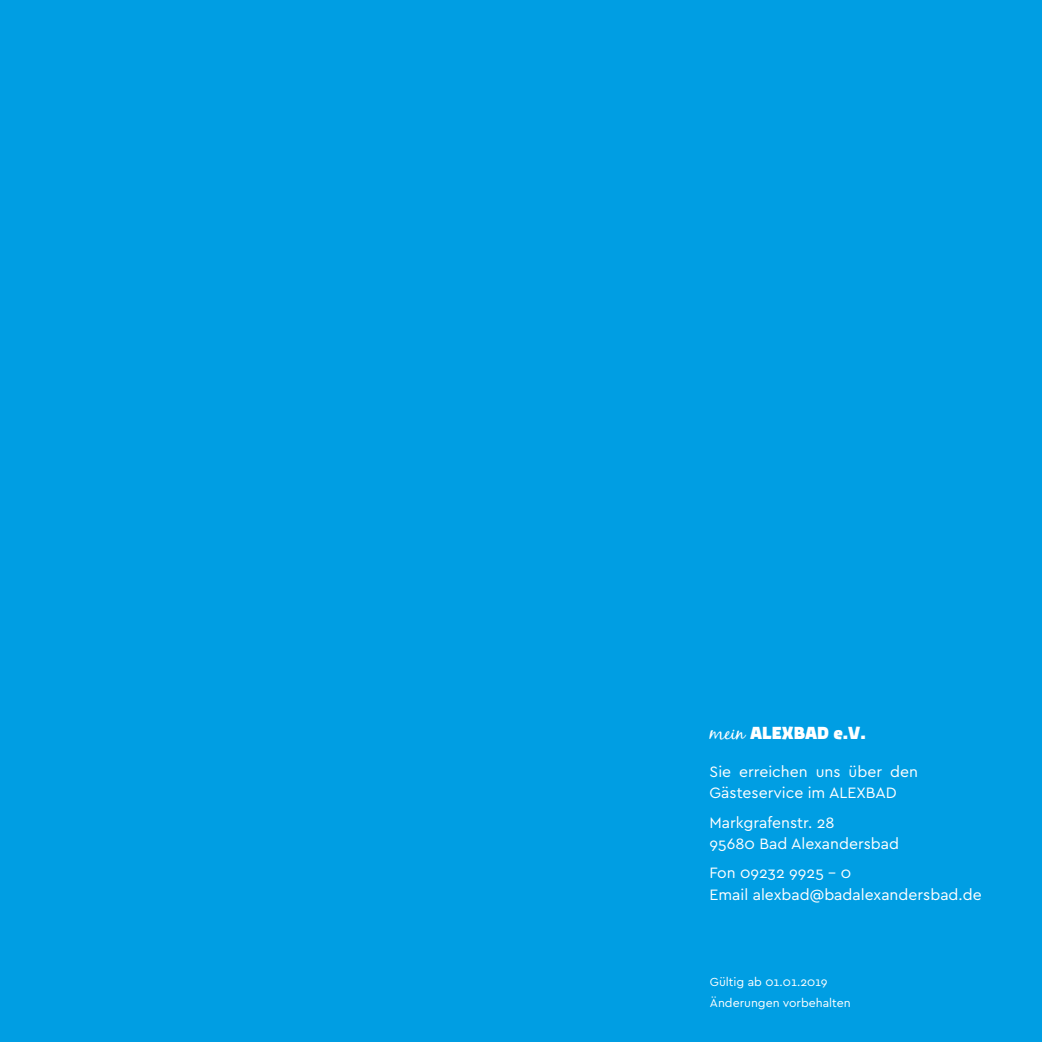
<style>
.page{position:relative;width:1042px;height:1042px;background:#009ee3}
.page>*{position:absolute;margin:0;border:0;box-sizing:border-box;transform-origin:0 0}
.t1{font:900 17.5px "Urby";color:#fff}
.t2{font:15.75px/21px "Cera PRO";color:#fff}
.t3{font:12.25px/21px "Cera PRO";color:#fff}
.s1{font-family:"Black Jack";font-weight:400;font-size:19.25px}
</style>
<div class="page">
<p class="t1" style="left:709px;top:719px;width:158px"><span class="s1">mein</span> ALEXBAD e.V.</p>
<p class="t2" style="left:709px;top:760px;width:210px">Sie erreichen uns über den<br>Gästeservice im ALEXBAD</p>
<p class="t2" style="left:709px;top:811px;width:191px">Markgrafenstr. 28<br>95680 Bad Alexandersbad</p>
<p class="t2" style="left:709px;top:883px;width:274px">Email alexbad@badalexandersbad.de</p>
<p class="t2" style="left:709px;top:862px;width:143px">Fon 09232 9925 - 0</p>
<p class="t3" style="left:710px;top:971px;width:142px">Gültig ab 01.01.2019<br>Änderungen vorbehalten</p>
</div>
